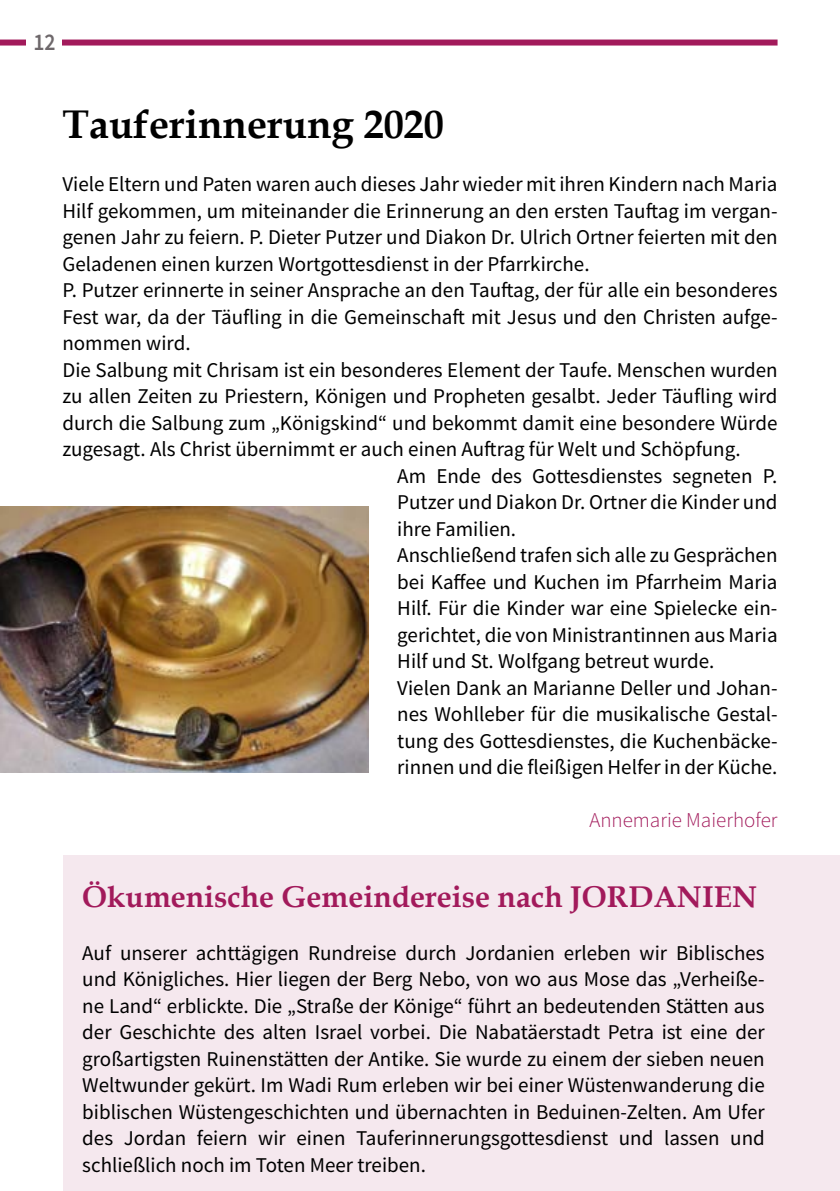
<style>
.page{position:relative;width:840px;height:1191px;background:#fff}
.page>*{position:absolute;margin:0;border:0;box-sizing:border-box;transform-origin:0 0}
.t1{font:700 40px "Book Antiqua";color:#000}
.t2{font:700 30px "Book Antiqua";color:#a21a5b}
.t3{font:600 24px "Source Sans Pro";color:#6e686b;scale:.9 1}
.t4{font:21px/26.6px "Source Sans Pro";color:#000;text-align:justify}
.t5{font:300 21px "Source Sans Pro";color:#a21a5b}
</style>
<div class="page">
<div style="left:0;top:40px;width:777px;height:6px;background:#a21a5b"></div>
<div style="left:26px;top:17px;width:36px;height:51px;background:#fff"></div>
<img style="left:0;top:507px;width:369px;height:265px">
<div style="left:63px;top:855px;width:776px;height:336px;background:#f5e8ee"></div>
<p class="t3" style="left:33px;top:27px;width:26px">12</p>
<h1 class="t1" style="left:62px;top:101px;width:383px">Tauferinnerung 2020</h1>
<p class="t4" style="left:62px;top:171px;width:716px">Viele Eltern und Paten waren auch dieses Jahr wieder mit ihren Kindern nach Maria</p>
<p class="t4" style="left:62px;top:197px;width:716px">Hilf gekommen, um miteinander die Erinnerung an den ersten Tauftag im vergan-</p>
<p class="t4" style="left:62px;top:224px;width:716px">genen Jahr zu feiern. P. Dieter Putzer und Diakon Dr. Ulrich Ortner feierten mit den</p>
<p class="t4" style="left:62px;top:250px;width:528px">Geladenen einen kurzen Wortgottesdienst in der Pfarrkirche.</p>
<p class="t4" style="left:62px;top:277px;width:716px">P. Putzer erinnerte in seiner Ansprache an den Tauftag, der für alle ein besonderes</p>
<p class="t4" style="left:62px;top:303px;width:716px">Fest war, da der Täufling in die Gemeinschaft mit Jesus und den Christen aufge-</p>
<p class="t4" style="left:62px;top:330px;width:129px">nommen wird.</p>
<p class="t4" style="left:62px;top:356px;width:716px">Die Salbung mit Chrisam ist ein besonderes Element der Taufe. Menschen wurden</p>
<p class="t4" style="left:62px;top:383px;width:716px">zu allen Zeiten zu Priestern, Königen und Propheten gesalbt. Jeder Täufling wird</p>
<p class="t4" style="left:62px;top:409px;width:716px">durch die Salbung zum „Königskind“ und bekommt damit eine besondere Würde</p>
<p class="t4" style="left:62px;top:436px;width:679px">zugesagt. Als Christ übernimmt er auch einen Auftrag für Welt und Schöpfung.</p>
<p class="t4" style="left:397px;top:462px;width:381px">Am Ende des Gottesdienstes segneten P.</p>
<p class="t4" style="left:397px;top:489px;width:381px">Putzer und Diakon Dr. Ortner die Kinder und</p>
<p class="t4" style="left:397px;top:515px;width:120px">ihre Familien.</p>
<p class="t4" style="left:397px;top:542px;width:381px">Anschließend trafen sich alle zu Gesprächen</p>
<p class="t4" style="left:397px;top:568px;width:381px">bei Kaffee und Kuchen im Pfarrheim Maria</p>
<p class="t4" style="left:397px;top:595px;width:381px">Hilf. Für die Kinder war eine Spielecke ein-</p>
<p class="t4" style="left:397px;top:621px;width:381px">gerichtet, die von Ministrantinnen aus Maria</p>
<p class="t4" style="left:397px;top:648px;width:318px">Hilf und St. Wolfgang betreut wurde.</p>
<p class="t4" style="left:397px;top:674px;width:381px">Vielen Dank an Marianne Deller und Johan-</p>
<p class="t4" style="left:397px;top:701px;width:381px">nes Wohlleber für die musikalische Gestal-</p>
<p class="t4" style="left:397px;top:727px;width:381px">tung des Gottesdienstes, die Kuchenbäcke-</p>
<p class="t4" style="left:397px;top:754px;width:381px">rinnen und die fleißigen Helfer in der Küche.</p>
<p class="t5" style="left:589px;top:807px;width:189px">Annemarie Maierhofer</p>
<h2 class="t2" style="left:82px;top:879px;width:676px">Ökumenische Gemeindereise nach JORDANIEN</h2>
<p class="t4" style="left:82px;top:939px;width:683px">Auf unserer achttägigen Rundreise durch Jordanien erleben wir Biblisches und Königliches. Hier liegen der Berg Nebo, von wo aus Mose das „Verheiße&shy;ne Land“ erblickte. Die „Straße der Könige“ führt an bedeutenden Stätten aus der Geschichte des alten Israel vorbei. Die Nabatäerstadt Petra ist eine der großartigsten Ruinenstätten der Antike. Sie wurde zu einem der sieben neuen Weltwunder gekürt. Im Wadi Rum erleben wir bei einer Wüstenwanderung die biblischen Wüstengeschichten und übernachten in Beduinen-Zelten. Am Ufer des Jordan feiern wir einen Tauferinnerungsgottesdienst und lassen und schließlich noch im Toten Meer treiben.</p>
</div>
